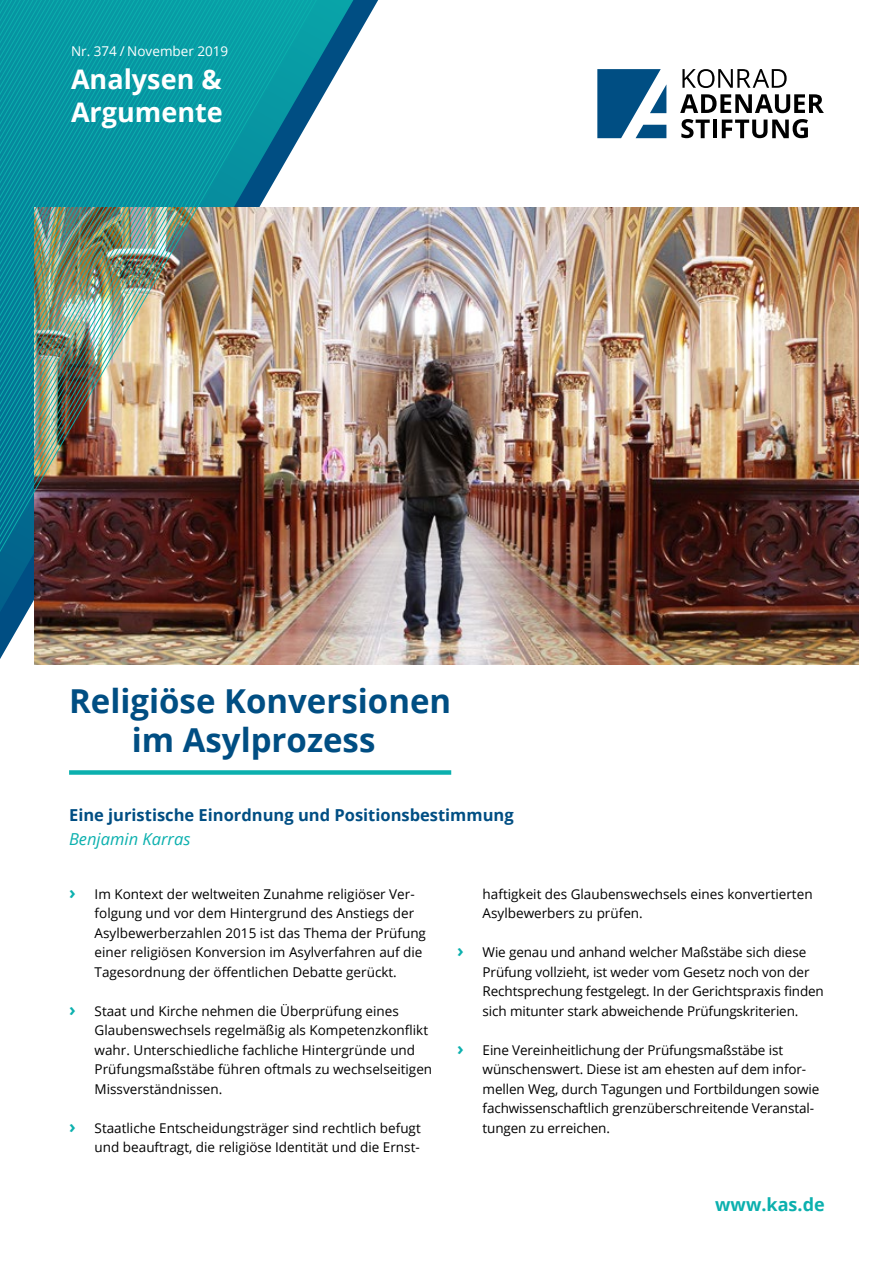
<style>
.page{position:relative;width:893px;height:1263px;background:#fff}
.page>*{position:absolute;margin:0;border:0;box-sizing:border-box;transform-origin:0 0}
.t1{font:700 33px/39px "Open Sans";color:#004e83;text-align:center}
.t2{font:700 27px/33px "Open Sans";color:#fff}
.t3{font:700 18px "Open Sans";color:#0bb0ae}
.t4{font:700 16.5px "Open Sans";color:#004e83}
.t5{font:italic 16.5px "Open Sans";color:#0bb0ae}
.t6{font:13.5px/19.5px "Open Sans";color:#000}
.t7{font:13.5px "Open Sans";color:#fff}
.s1{font-weight:700;font-size:18px;color:#0bb0ae}
</style>
<div class="page">
<svg style="left:682px;top:69px;width:105px;height:19px"></svg>
<svg style="left:680px;top:94px;width:144px;height:19px"></svg>
<svg style="left:681px;top:119px;width:29px;height:19px"></svg>
<hr style="left:713px;top:120px;width:4px;height:18px;background:#000">
<svg style="left:722px;top:119px;width:86px;height:19px"></svg>
<svg style="left:597px;top:69px;width:69px;height:69px"></svg>
<svg style="left:0;top:0;width:361px;height:634px"></svg>
<img style="left:35px;top:207px;width:823px;height:458px">
<div style="left:69px;top:770px;width:382px;height:5px;background:#0bb0ae"></div>
<img style="left:0;top:0;width:340px;height:587px">
<p class="t7" style="left:71px;top:41px;width:159px">Nr. 374 / November 2019</p>
<h2 class="t2" style="left:71px;top:62px;width:153px">Analysen &amp;<br>Argumente</h2>
<h1 class="t1" style="left:69px;top:681px;width:384px">Religiöse Konversionen im Asylprozess</h1>
<p class="t4" style="left:69px;top:803px;width:446px">Eine juristische Einordnung und Positionsbestimmung</p>
<p class="t5" style="left:69px;top:827px;width:123px">Benjamin Karras</p>
<p class="t6" style="left:95px;top:884px;width:333px;text-indent:-26px"><span class="s1">›</span> Im Kontext der weltweiten Zunahme religiöser Ver&shy;folgung und vor dem Hintergrund des Anstiegs der Asylbewerberzahlen 2015 ist das Thema der Prüfung einer religiösen Konversion im Asylverfahren auf die Tagesordnung der öffentlichen Debatte gerückt.</p>
<p class="t6" style="left:95px;top:1001px;width:339px;text-indent:-26px"><span class="s1">›</span> Staat und Kirche nehmen die Überprüfung eines Glaubenswechsels regelmäßig als Kompetenzkonflikt wahr. Unterschiedliche fachliche Hintergründe und Prüfungsmaßstäbe führen oftmals zu wechselseitigen Missverständnissen.</p>
<p class="t6" style="left:69px;top:1118px;width:353px;text-align:right"><span class="s1">›</span> Staatliche Entscheidungsträger sind rechtlich befugt und beauftragt, die religiöse Identität und die Ernst-</p>
<p class="t6" style="left:483px;top:884px;width:331px">haftigkeit des Glaubenswechsels eines konvertierten<br>Asylbewerbers zu prüfen.</p>
<p class="t6" style="left:483px;top:942px;width:343px;text-indent:-26px"><span class="s1">›</span> Wie genau und anhand welcher Maßstäbe sich diese Prüfung vollzieht, ist weder vom Gesetz noch von der Rechtsprechung festgelegt. In der Gerichtspraxis finden sich mitunter stark abweichende Prüfungskriterien.</p>
<p class="t6" style="left:483px;top:1040px;width:338px;text-indent:-26px"><span class="s1">›</span> Eine Vereinheitlichung der Prüfungsmaßstäbe ist wünschenswert. Diese ist am ehesten auf dem infor&shy;mellen Weg, durch Tagungen und Fortbildungen sowie fachwissenschaftlich grenzüberschreitende Veranstal&shy;tungen zu erreichen.</p>
<h3 class="t3" style="left:715px;top:1191px;width:111px">www.kas.de</h3>
</div>
